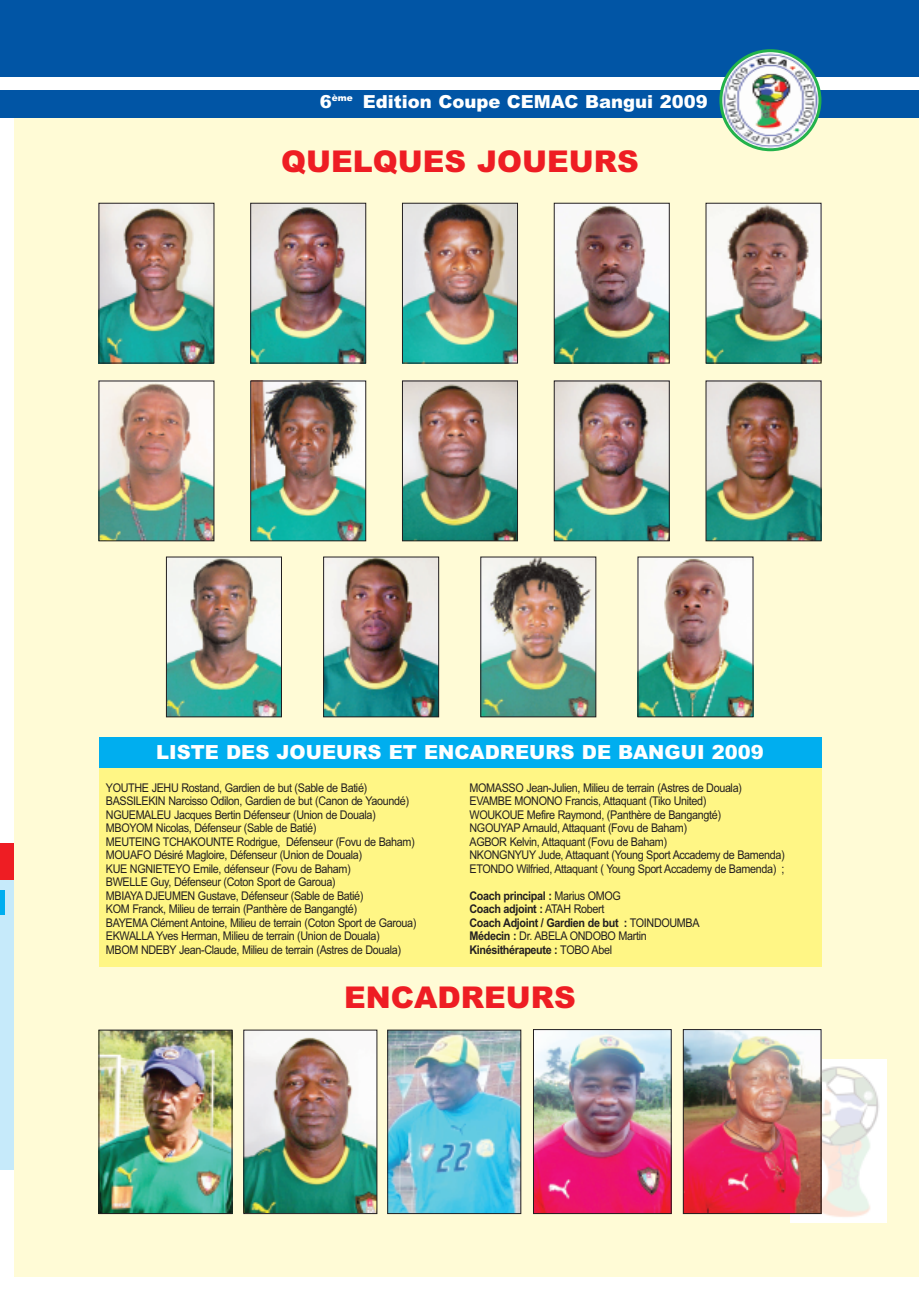
<style>
.page{position:relative;width:920px;height:1290px;background:#fff}
.page>*{position:absolute;margin:0;border:0;box-sizing:border-box;transform-origin:0 0}
.t1{font:900 30px "Arial";color:#ee1d23}
.t2{font:900 19.5px "Arial";color:#fff}
.t3{font:900 18px "Arial";color:#fff}
.t4{font:12px/13.5px "Arial";letter-spacing:-.035em;color:#231f20;scale:.9 1}
.t5{font:700 12px/13.5px "Arial";letter-spacing:-.035em;color:#231f20;scale:.9 1}
.s1{font-weight:400}
</style>
<div class="page">
<div style="left:14px;top:1px;width:905px;height:1275px;background:#fffbd6"></div>
<img style="left:791px;top:1060px;width:95px;height:162px">
<div style="left:14px;top:1px;width:905px;height:117px;background:#0155a5"></div>
<div style="left:14px;top:77px;width:905px;height:13px;background:#fff"></div>
<img style="left:719px;top:49px;width:102px;height:102px">
<div style="left:0;top:1px;width:14px;height:117px;background:#0155a5"></div>
<div style="left:0;top:77px;width:14px;height:13px;background:#fff"></div>
<div style="left:0;top:843px;width:14px;height:327px;background:#c6eafa"></div>
<hr style="left:0;top:890px;width:4px;height:25px;background:#00aeef">
<div style="left:0;top:843px;width:14px;height:36px;background:#ee1d23"></div>
<img style="left:101px;top:205px;width:111px;height:156px">
<div style="left:99px;top:203px;width:115px;height:160px;border:1px solid #231f20"></div>
<img style="left:252px;top:205px;width:112px;height:156px">
<div style="left:250px;top:203px;width:116px;height:160px;border:1px solid #231f20"></div>
<img style="left:404px;top:205px;width:112px;height:156px">
<div style="left:402px;top:203px;width:116px;height:160px;border:1px solid #231f20"></div>
<img style="left:556px;top:205px;width:112px;height:156px">
<div style="left:554px;top:203px;width:116px;height:160px;border:1px solid #231f20"></div>
<img style="left:708px;top:205px;width:111px;height:156px">
<div style="left:706px;top:203px;width:115px;height:160px;border:1px solid #231f20"></div>
<img style="left:101px;top:383px;width:111px;height:156px">
<img style="left:252px;top:383px;width:112px;height:156px">
<div style="left:250px;top:381px;width:116px;height:160px;border:1px solid #231f20"></div>
<img style="left:404px;top:383px;width:112px;height:156px">
<div style="left:402px;top:381px;width:116px;height:160px;border:1px solid #231f20"></div>
<img style="left:556px;top:383px;width:112px;height:156px">
<div style="left:554px;top:381px;width:116px;height:160px;border:1px solid #231f20"></div>
<img style="left:708px;top:383px;width:111px;height:156px">
<div style="left:706px;top:381px;width:115px;height:160px;border:1px solid #231f20"></div>
<img style="left:168px;top:559px;width:112px;height:156px">
<div style="left:166px;top:557px;width:116px;height:160px;border:1px solid #231f20"></div>
<img style="left:325px;top:559px;width:112px;height:156px">
<div style="left:323px;top:557px;width:116px;height:160px;border:1px solid #231f20"></div>
<img style="left:482px;top:559px;width:112px;height:156px">
<div style="left:480px;top:557px;width:116px;height:160px;border:1px solid #231f20"></div>
<img style="left:640px;top:559px;width:111px;height:156px">
<img style="left:101px;top:1032px;width:129px;height:180px">
<div style="left:99px;top:1030px;width:133px;height:184px;border:1px solid #231f20"></div>
<img style="left:245px;top:1032px;width:130px;height:180px">
<div style="left:243px;top:1030px;width:134px;height:184px;border:1px solid #231f20"></div>
<img style="left:389px;top:1032px;width:130px;height:180px">
<div style="left:387px;top:1030px;width:134px;height:184px;border:1px solid #231f20"></div>
<img style="left:535px;top:1031px;width:135px;height:181px">
<div style="left:533px;top:1029px;width:139px;height:185px;border:1px solid #231f20"></div>
<img style="left:685px;top:1031px;width:134px;height:181px">
<div style="left:683px;top:1029px;width:138px;height:185px;border:1px solid #231f20"></div>
<div style="left:99px;top:737px;width:722px;height:230px;background:#fff685"></div>
<div style="left:99px;top:737px;width:722px;height:31px;background:#00aeef"></div>
<h3 class="t3" style="left:320px;top:91px;width:390px">6<sup>ème</sup> Edition Coupe CEMAC Bangui 2009</h3>
<h1 class="t1" style="left:281px;top:144px;width:359px">QUELQUES JOUEURS</h1>
<h2 class="t2" style="left:156px;top:741px;width:609px">LISTE DES JOUEURS ET ENCADREURS DE BANGUI 2009</h2>
<p class="t4" style="left:106px;top:781px;width:346px">YOUTHE JEHU Rostand, Gardien de but (Sable de Batié)<br>BASSILEKIN Narcisso Odilon, Gardien de but (Canon de Yaoundé)<br>NGUEMALEU Jacques Bertin Défenseur (Union de Douala)<br>MBOYOM Nicolas, Défenseur (Sable de Batié)<br>MEUTEING TCHAKOUNTE Rodrigue, Défenseur (Fovu de Baham)<br>MOUAFO Désiré Magloire, Défenseur (Union de Douala)<br>KUE NGNIETEYO Emile, défenseur (Fovu de Baham)<br>BWELLE Guy, Défenseur (Coton Sport de Garoua)<br>MBIAYA DJEUMEN Gustave, Défenseur (Sable de Batié)<br>KOM Franck, Milieu de terrain (Panthère de Bangangté)<br>BAYEMA Clément Antoine, Milieu de terrain (Coton Sport de Garoua)<br>EKWALLA Yves Herman, Milieu de terrain (Union de Douala)<br>MBOM NDEBY Jean-Claude, Milieu de terrain (Astres de Douala)</p>
<p class="t4" style="left:469px;top:781px;width:352px">MOMASSO Jean-Julien, Milieu de terrain (Astres de Douala)<br>EVAMBE MONONO Francis, Attaquant (Tiko United)<br>WOUKOUE Mefire Raymond, (Panthère de Bangangté)<br>NGOUYAP Arnauld, Attaquant (Fovu de Baham)<br>AGBOR Kelvin, Attaquant (Fovu de Baham)<br>NKONGNYUY Jude, Attaquant (Young Sport Accademy de Bamenda)<br>ETONDO Wilfried, Attaquant ( Young Sport Accademy de Bamenda) ;</p>
<p class="t5" style="left:469px;top:889px;width:257px">Coach principal : <span class="s1">Marius OMOG<br></span>Coach adjoint : <span class="s1">ATAH Robert<br></span>Coach Adjoint / Gardien de but : <span class="s1">TOINDOUMBA<br></span>Médecin : <span class="s1">Dr. ABELA ONDOBO Martin<br></span>Kinésithérapeute : <span class="s1">TOBO Abel</span></p>
<h1 class="t1" style="left:344px;top:980px;width:233px">ENCADREURS</h1>
</div>
